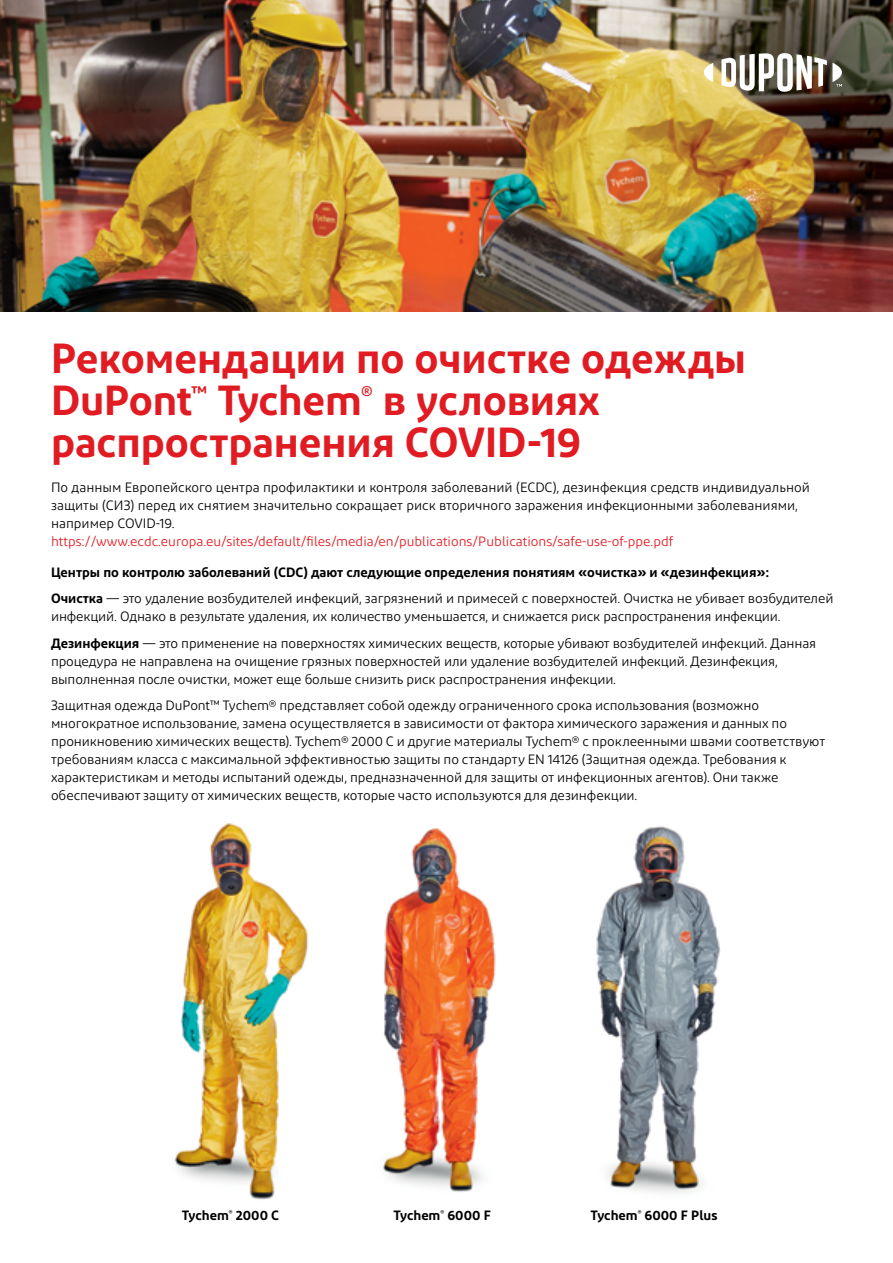
<style>
.page{position:relative;width:893px;height:1263px;background:#fff}
.page>*{position:absolute;margin:0;border:0;box-sizing:border-box;transform-origin:0 0}
.t1{font:600 42px/42px "Diodrum Cyrillic";letter-spacing:-.005em;color:#e11b22}
.t2{font:13.5px/18px "Diodrum Cyrillic";letter-spacing:-.01em;color:#000}
.t3{font:600 13.5px/26.5px "Diodrum Cyrillic";color:#000}
.t4{font:13.5px "Diodrum Cyrillic";color:#e11b22}
.t5{font:600 13.5px "Diodrum";color:#000}
.s1{font-weight:400}
.s2{font-weight:600}
</style>
<div class="page">
<img style="left:174px;top:823px;width:135px;height:377px">
<img style="left:596px;top:826px;width:124px;height:367px">
<img style="left:382px;top:828px;width:114px;height:364px">
<img style="left:0;top:0;width:893px;height:311px">
<svg style="left:704px;top:63px;width:9px;height:19px"></svg>
<svg style="left:721px;top:53px;width:121px;height:39px"></svg>
<h1 class="t1" style="left:51px;top:336px;width:697px">Рекомендации по очистке одежды<br>DuPont<sup>™</sup> Tychem<sup>®</sup> в условиях распространения COVID-19</h1>
<p class="t2" style="left:51px;top:478px;width:760px">По данным Европейского центра профилактики и контроля заболеваний (ECDC), дезинфекция средств индивидуальной защиты (СИЗ) перед их снятием значительно сокращает риск вторичного заражения инфекционными заболеваниями, например COVID-19.</p>
<p class="t4" style="left:51px;top:533px;width:624px">https://www.ecdc.europa.eu/sites/default/files/media/en/publications/Publications/safe-use-of-ppe.pdf</p>
<p class="t3" style="left:51px;top:558px;width:784px">Центры по контролю заболеваний (CDC) дают следующие определения понятиям «очистка» и «дезинфекция»:<br>Очистка <span class="s1">— это удаление возбудителей инфекций, загрязнений и примесей с поверхностей. Очистка не убивает возбудителей</span></p>
<p class="t2" style="left:51px;top:603px;width:767px;line-height:26.5px">инфекций. Однако в результате удаления, их количество уменьшается, и снижается риск распространения инфекции.<br><span class="s2">Дезинфекция</span> — это применение на поверхностях химических веществ, которые убивают возбудителей инфекций. Данная</p>
<p class="t2" style="left:51px;top:652px;width:728px">процедура не направлена на очищение грязных поверхностей или удаление возбудителей инфекций. Дезинфекция, выполненная после очистки, может еще больше снизить риск распространения инфекции.</p>
<p class="t2" style="left:51px;top:696px;width:776px">Защитная одежда DuPont™ Tychem® представляет собой одежду ограниченного срока использования (возможно многократное использование, замена осуществляется в зависимости от фактора химического заражения и данных по проникновению химических веществ). Tychem® 2000 C и другие материалы Tychem® с проклеенными швами соответствуют требованиям класса с максимальной эффективностью защиты по стандарту EN 14126 (Защитная одежда. Требования к характеристикам и методы испытаний одежды, предназначенной для защиты от инфекционных агентов). Они также обеспечивают защиту от химических веществ, которые часто используются для дезинфекции.</p>
<p class="t5" style="left:182px;top:1206px;width:99px">Tychem<sup>®</sup> 2000 C</p>
<p class="t5" style="left:591px;top:1206px;width:128px">Tychem<sup>®</sup> 6000 F Plus</p>
<p class="t5" style="left:393px;top:1206px;width:99px">Tychem<sup>®</sup> 6000 F</p>
</div>
